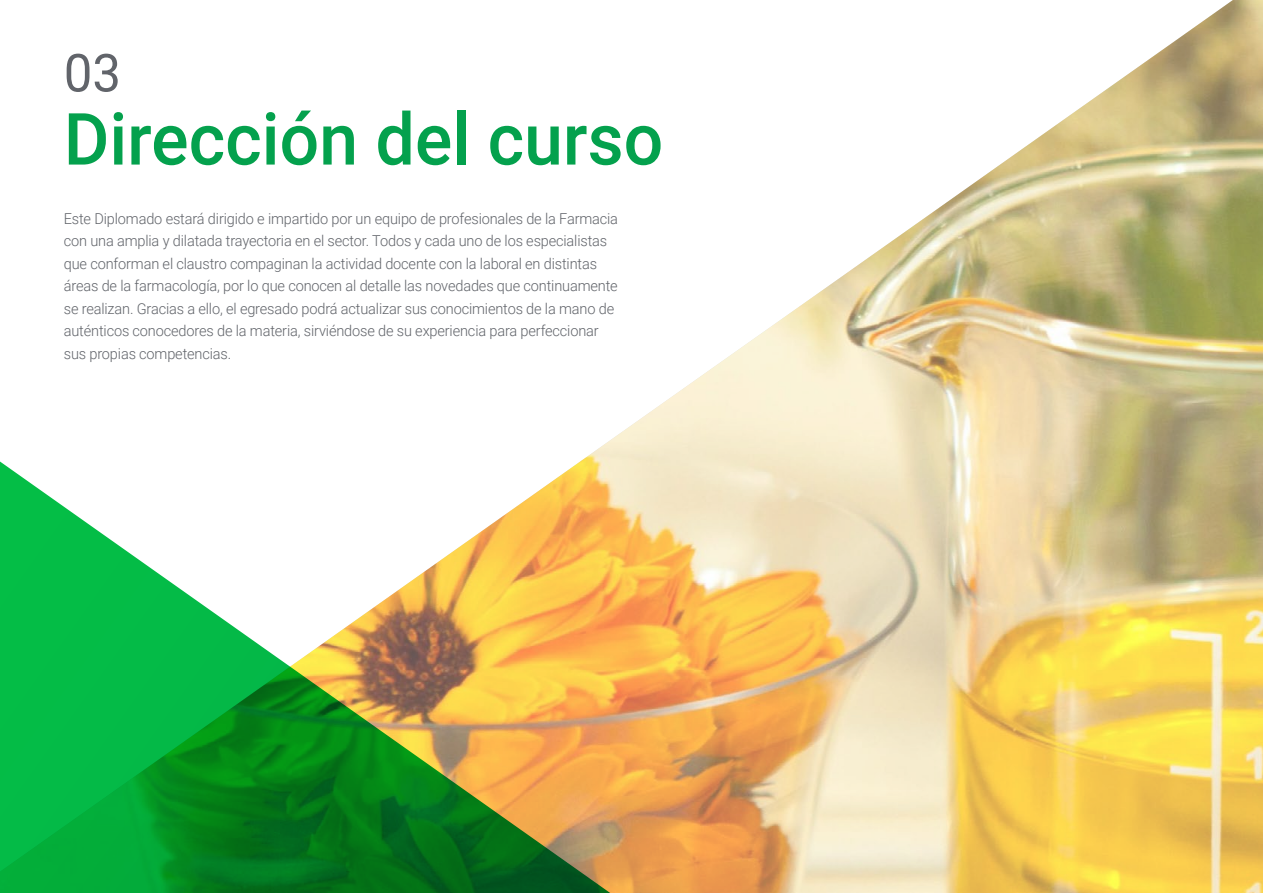
<style>
.page{position:relative;width:1263px;height:893px;background:#fff}
.page>*{position:absolute;margin:0;border:0;box-sizing:border-box;transform-origin:0 0}
.t1{font:500 72px "Roboto";color:#04a14d}
.t2{font:52.5px "Roboto";color:#61646a}
.t3{font:300 15px/22.5px "Roboto";letter-spacing:-.01em;color:#61646a}
</style>
<div class="page">
<img style="left:602px;top:0;width:661px;height:893px">
<svg style="left:0;top:446px;width:640px;height:447px"></svg>
<h2 class="t2" style="left:64px;top:36px;width:59px">03</h2>
<h1 class="t1" style="left:64px;top:89px;width:601px">Dirección del curso</h1>
<p class="t3" style="left:64px;top:207px;width:556px">Este Diplomado estará dirigido e impartido por un equipo de profesionales de la Farmacia con una amplia y dilatada trayectoria en el sector. Todos y cada uno de los especialistas que conforman el claustro compaginan la actividad docente con la laboral en distintas áreas de la farmacología, por lo que conocen al detalle las novedades que continuamente se realizan. Gracias a ello, el egresado podrá actualizar sus conocimientos de la mano de auténticos conocedores de la materia, sirviéndose de su experiencia para perfeccionar sus propias competencias.</p>
</div>
